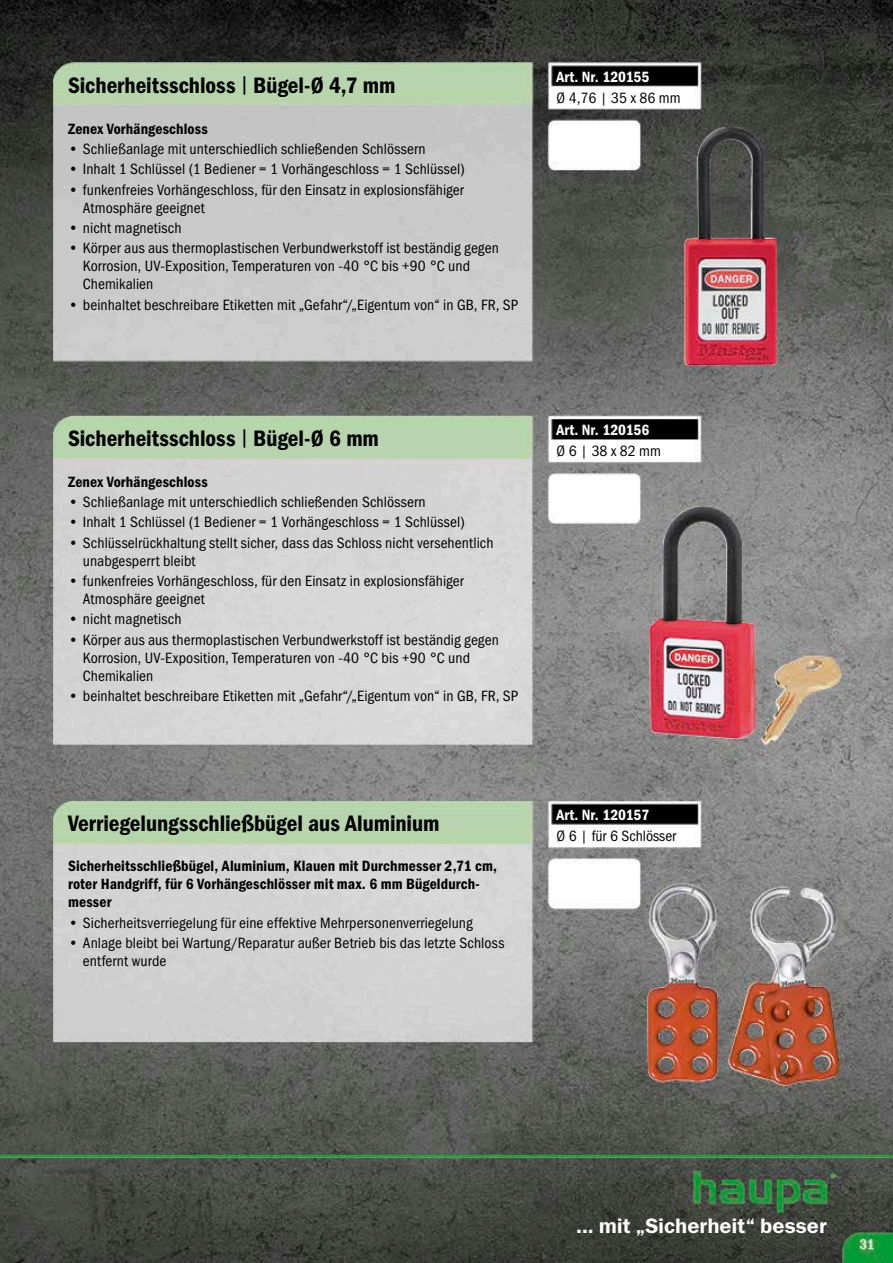
<style>
.page{position:relative;width:893px;height:1263px;background:#fff}
.page>*{position:absolute;margin:0;border:0;box-sizing:border-box;transform-origin:0 0}
.t1{font:22.5px "Franklin Gothic Demi Cond ITC";letter-spacing:-.005em;color:#000}
.t2{font:21px "Franklin Gothic Demi ITC";color:#fff}
.t3{font:15px/18px "Franklin Gothic Book Cond ITC";letter-spacing:.005em;color:#000}
.t4{font:15px/18px "Franklin Gothic Demi Cond ITC";letter-spacing:.005em;color:#000}
.t5{font:15px "Franklin Gothic Demi Cond ITC";color:#fff}
</style>
<div class="page">
<img style="left:1px;top:0;width:892px;height:1263px">
<img style="left:0;top:0;width:1px;height:1263px">
<h1 class="t1" style="left:68px;top:72px;width:329px">Sicherheitsschloss|Bügel-Ø 4,7 mm</h1>
<p class="t4" style="left:68px;top:120px;width:141px">Zenex Vorhängeschloss</p>
<p class="t3" style="left:68px;top:140px;width:359px">• Schließanlage mit unterschiedlich schließenden Schlössern</p>
<p class="t3" style="left:68px;top:160px;width:398px">• Inhalt 1 Schlüssel (1 Bediener = 1 Vorhängeschloss = 1 Schlüssel)</p>
<p class="t3" style="left:83px;top:181px;width:382px;text-indent:-15px">• funkenfreies Vorhängeschloss, für den Einsatz in explosionsfähiger<br>Atmosphäre geeignet</p>
<p class="t3" style="left:68px;top:219px;width:115px">• nicht magnetisch</p>
<p class="t3" style="left:83px;top:239px;width:417px;text-indent:-15px">• Körper aus aus thermoplastischen Verbundwerkstoff ist beständig gegen<br>Korrosion, UV-Exposition, Temperaturen von -40 °C bis +90 °C und<br>Chemikalien</p>
<p class="t3" style="left:68px;top:296px;width:452px">• beinhaltet beschreibare Etiketten mit „Gefahr“/„Eigentum von“ in GB, FR, SP</p>
<p class="t5" style="left:557px;top:68px;width:94px">Art. Nr. 120155</p>
<p class="t3" style="left:557px;top:89px;width:125px">Ø 4,76 | 35 x 86 mm</p>
<h1 class="t1" style="left:68px;top:425px;width:312px">Sicherheitsschloss|Bügel-Ø 6 mm</h1>
<p class="t4" style="left:68px;top:473px;width:141px">Zenex Vorhängeschloss</p>
<p class="t3" style="left:68px;top:493px;width:359px">• Schließanlage mit unterschiedlich schließenden Schlössern</p>
<p class="t3" style="left:68px;top:513px;width:398px">• Inhalt 1 Schlüssel (1 Bediener = 1 Vorhängeschloss = 1 Schlüssel)</p>
<p class="t3" style="left:83px;top:534px;width:412px;text-indent:-15px">• Schlüsselrückhaltung stellt sicher, dass das Schloss nicht versehentlich unabgesperrt bleibt</p>
<p class="t3" style="left:83px;top:572px;width:382px;text-indent:-15px">• funkenfreies Vorhängeschloss, für den Einsatz in explosionsfähiger<br>Atmosphäre geeignet</p>
<p class="t3" style="left:68px;top:610px;width:115px">• nicht magnetisch</p>
<p class="t3" style="left:83px;top:631px;width:417px;text-indent:-15px">• Körper aus aus thermoplastischen Verbundwerkstoff ist beständig gegen<br>Korrosion, UV-Exposition, Temperaturen von -40 °C bis +90 °C und<br>Chemikalien</p>
<p class="t3" style="left:68px;top:687px;width:452px">• beinhaltet beschreibare Etiketten mit „Gefahr“/„Eigentum von“ in GB, FR, SP</p>
<p class="t5" style="left:557px;top:421px;width:94px">Art. Nr. 120156</p>
<p class="t3" style="left:557px;top:442px;width:106px">Ø 6 | 38 x 82 mm</p>
<h1 class="t1" style="left:68px;top:809px;width:373px">Verriegelungsschließbügel aus Aluminium</h1>
<p class="t4" style="left:68px;top:857px;width:431px">Sicherheitsschließbügel, Aluminium, Klauen mit Durchmesser 2,71 cm, roter Handgriff, für 6 Vorhängeschlösser mit max. 6 mm Bügeldurch&shy;messer</p>
<p class="t3" style="left:68px;top:914px;width:406px">• Sicherheitsverriegelung für eine effektive Mehrpersonenverriegelung</p>
<p class="t3" style="left:83px;top:934px;width:423px;text-indent:-15px">• Anlage bleibt bei Wartung/Reparatur außer Betrieb bis das letzte Schloss entfernt wurde</p>
<p class="t5" style="left:557px;top:805px;width:94px">Art. Nr. 120157</p>
<p class="t3" style="left:557px;top:827px;width:121px">Ø 6 | für 6 Schlösser</p>
<h2 class="t2" style="left:576px;top:1213px;width:252px">... mit „Sicherheit“ besser</h2>
</div>
